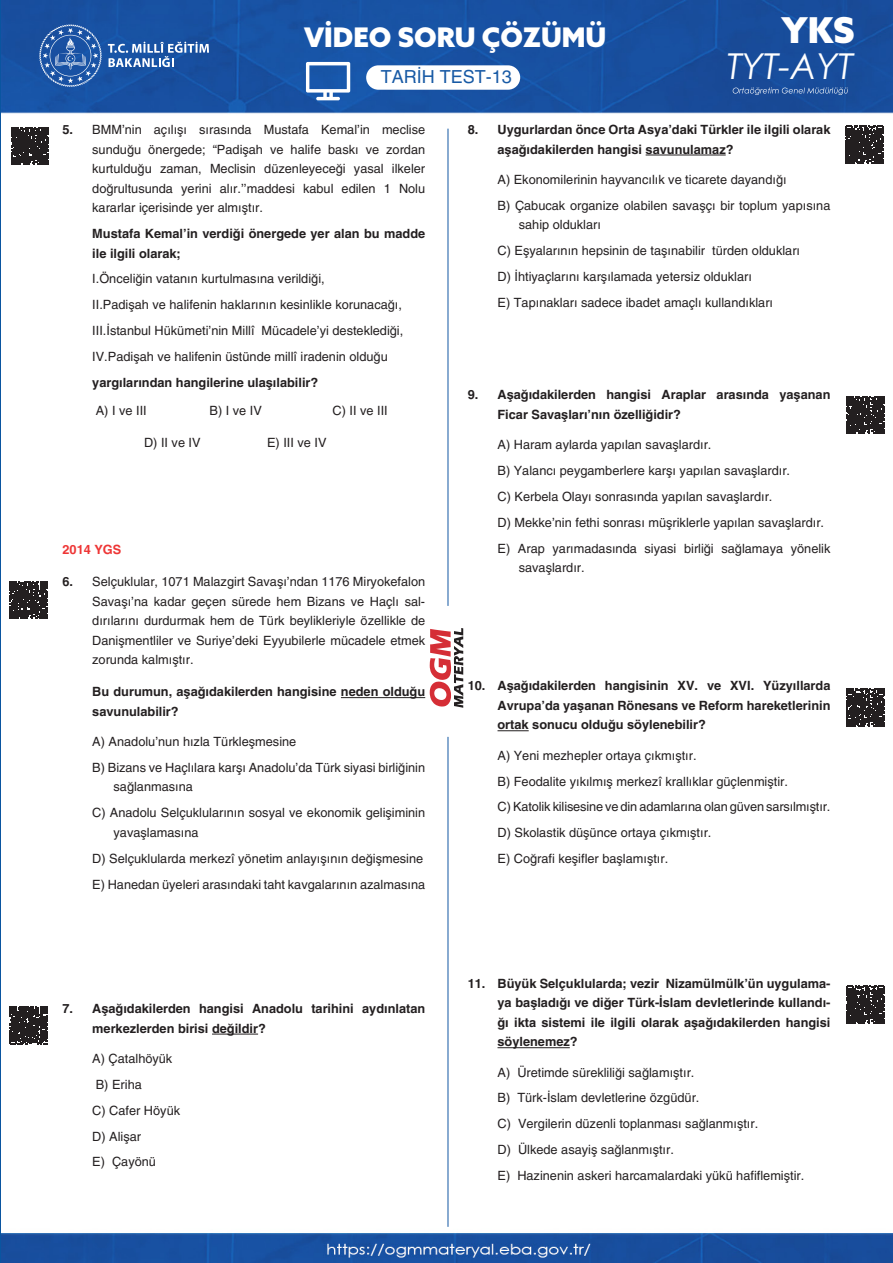
<style>
.page{position:relative;width:893px;height:1263px;background:#fff}
.page>*{position:absolute;margin:0;border:0;box-sizing:border-box;transform-origin:0 0}
.t1{font:italic 35.7px "Century Gothic";color:#fff}
.t2{font:900 35.7px "Azo Sans";color:#fff}
.t3{font:900 27px "Azo Sans";color:#fff}
.t4{font:18px "Helveticasinav";color:#185aa5}
.CEVAP_5_Lİ__Y{font:12.75px/19.5px "Helveticasinav";color:#231f20}
.SORU__Y{font:700 12.75px/19.5px "Helveticasinav";color:#231f20}
.SORU__Y-2{font:12.75px/19.5px "Helveticasinav";color:#231f20;text-align:justify}
.CEVAP_5_Lİ__Y-2{font:700 12.75px/19.5px "Helveticasinav";color:#231f20}
.SORU__Y-3{font:700 12.75px "Helveticasinav";color:#ee3636}
.s1{font-weight:700}
</style>
<div class="page">
<img style="left:2px;top:0;width:891px;height:1263px">
<hr style="left:448px;top:129px;width:1px;height:477px;background:#1358a3">
<hr style="left:448px;top:737px;width:1px;height:490px;background:#1358a3">
<svg style="left:39px;top:24px;width:63px;height:63px;background:#3a6bb0"></svg>
<svg style="left:108px;top:42px;width:101px;height:25px;background:#5781bb"></svg>
<svg style="left:430px;top:627px;width:33px;height:81px"></svg>
<div style="left:366px;top:65px;width:154px;height:25px;background:#fff;border-radius:12px"></div>
<svg style="left:306px;top:62px;width:44px;height:38px"></svg>
<svg style="left:733px;top:87px;width:115px;height:8px"></svg>
<hr style="left:341px;top:697px;width:84px;height:1px;background:#231f20">
<hr style="left:212px;top:1034px;width:46px;height:1px;background:#231f20">
<hr style="left:646px;top:155px;width:80px;height:1px;background:#231f20">
<hr style="left:497px;top:730px;width:32px;height:1px;background:#231f20">
<hr style="left:497px;top:1047px;width:73px;height:1px;background:#231f20">
<svg style="left:11px;top:127px;width:38px;height:38px"></svg>
<svg style="left:845px;top:126px;width:38px;height:38px"></svg>
<svg style="left:846px;top:396px;width:38px;height:38px"></svg>
<svg style="left:9px;top:1006px;width:38px;height:38px"></svg>
<svg style="left:846px;top:689px;width:38px;height:38px"></svg>
<svg style="left:9px;top:581px;width:38px;height:38px"></svg>
<svg style="left:846px;top:986px;width:38px;height:38px"></svg>
<h2 class="t3" style="left:304px;top:19px;width:304px">VİDEO SORU ÇÖZÜMÜ</h2>
<h3 class="t4" style="left:381px;top:67px;width:133px">TARİH TEST-13</h3>
<h1 class="t2" style="left:781px;top:6px;width:75px">YKS</h1>
<h1 class="t1" style="left:727px;top:41px;width:128px">TYT-AYT</h1>
<p class="CEVAP_5_Lİ__Y" style="left:92px;top:120px;width:334px;text-align:justify;text-indent:-30px"><span class="s1">5.</span> BMM’nin açılışı sırasında Mustafa Kemal’in meclise sunduğu önergede; “Padişah ve halife baskı ve zordan kurtulduğu zaman, Meclisin düzenleyeceği yasal ilkeler doğrultusunda yerini alır.’’maddesi kabul edilen 1 Nolu kararlar içerisinde yer almıştır.</p>
<p class="CEVAP_5_Lİ__Y-2" style="left:92px;top:224px;width:334px">Mustafa Kemal’in verdiği önergede yer alan bu madde ile ilgili olarak;</p>
<p class="CEVAP_5_Lİ__Y" style="left:92px;top:269px;width:234px">I.Önceliğin vatanın kurtulmasına verildiği,</p>
<p class="CEVAP_5_Lİ__Y" style="left:92px;top:295px;width:311px">II.Padişah ve halifenin haklarının kesinlikle korunacağı,</p>
<p class="CEVAP_5_Lİ__Y" style="left:92px;top:321px;width:313px">III.İstanbul Hükümeti’nin Millî Mücadele’yi desteklediği,</p>
<p class="CEVAP_5_Lİ__Y" style="left:92px;top:347px;width:297px">IV.Padişah ve halifenin üstünde millî iradenin olduğu</p>
<p class="CEVAP_5_Lİ__Y-2" style="left:92px;top:373px;width:228px">yargılarından hangilerine ulaşılabilir?</p>
<p class="SORU__Y-2" style="left:96px;top:401px;width:53px">A) I ve III</p>
<p class="SORU__Y-2" style="left:209px;top:401px;width:54px">B) I ve IV</p>
<p class="SORU__Y-2" style="left:333px;top:401px;width:57px">C) II ve III</p>
<p class="SORU__Y-2" style="left:144px;top:433px;width:58px">D) II ve IV</p>
<p class="SORU__Y-2" style="left:267px;top:433px;width:61px">E) III ve IV</p>
<p class="SORU__Y-3" style="left:63px;top:542px;width:60px">2014 YGS</p>
<p class="SORU__Y-2" style="left:92px;top:572px;width:334px;text-indent:-30px"><span class="s1">6.</span> Selçuklular, 1071 Malazgirt Savaşı’ndan 1176 Miryokefalon Savaşı’na kadar geçen sürede hem Bizans ve Haçlı sal&shy;dırılarını durdurmak hem de Türk beylikleriyle özellikle de Danişmentliler ve Suriye’deki Eyyubilerle mücadele etmek zorunda kalmıştır.</p>
<p class="SORU__Y" style="left:92px;top:682px;width:334px">Bu durumun, aşağıdakilerden hangisine neden olduğu savunulabilir?</p>
<p class="CEVAP_5_Lİ__Y" style="left:92px;top:732px;width:206px">A) Anadolu’nun hızla Türkleşmesine</p>
<p class="CEVAP_5_Lİ__Y" style="left:114px;top:758px;width:313px;text-indent:-21px">B) Bizans ve Haçlılara karşı Anadolu’da Türk siyasi birliğinin sağlanmasına</p>
<p class="CEVAP_5_Lİ__Y" style="left:114px;top:803px;width:313px;text-indent:-21px">C) Anadolu Selçuklularının sosyal ve ekonomik gelişiminin yavaşlamasına</p>
<p class="CEVAP_5_Lİ__Y" style="left:92px;top:848px;width:332px">D) Selçuklularda merkezî yönetim anlayışının değişmesine</p>
<p class="CEVAP_5_Lİ__Y" style="left:92px;top:874px;width:334px">E) Hanedan üyeleri arasındaki taht kavgalarının azalmasına</p>
<p class="SORU__Y" style="left:92px;top:999px;width:334px;text-indent:-30px">7. Aşağıdakilerden hangisi Anadolu tarihini aydınlatan merkezlerden birisi değildir?</p>
<p class="CEVAP_5_Lİ__Y" style="left:92px;top:1049px;width:82px">A) Çatalhöyük</p>
<p class="CEVAP_5_Lİ__Y" style="left:96px;top:1075px;width:48px">B) Eriha</p>
<p class="CEVAP_5_Lİ__Y" style="left:92px;top:1100px;width:89px">C) Cafer Höyük</p>
<p class="CEVAP_5_Lİ__Y" style="left:92px;top:1126px;width:50px">D) Alişar</p>
<p class="CEVAP_5_Lİ__Y" style="left:92px;top:1152px;width:65px">E) Çayönü</p>
<p class="SORU__Y" style="left:497px;top:120px;width:334px;text-indent:-30px">8. Uygurlardan önce Orta Asya’daki Türkler ile ilgili olarak aşağıdakilerden hangisi savunulamaz?</p>
<p class="CEVAP_5_Lİ__Y" style="left:497px;top:170px;width:291px">A) Ekonomilerinin hayvancılık ve ticarete dayandığı</p>
<p class="CEVAP_5_Lİ__Y" style="left:519px;top:196px;width:313px;text-indent:-21px">B) Çabucak organize olabilen savaşçı bir toplum yapısına sahip oldukları</p>
<p class="CEVAP_5_Lİ__Y" style="left:497px;top:241px;width:304px">C) Eşyalarının hepsinin de taşınabilir türden oldukları</p>
<p class="CEVAP_5_Lİ__Y" style="left:497px;top:267px;width:256px">D) İhtiyaçlarını karşılamada yetersiz oldukları</p>
<p class="CEVAP_5_Lİ__Y" style="left:497px;top:293px;width:277px">E) Tapınakları sadece ibadet amaçlı kullandıkları</p>
<p class="SORU__Y" style="left:497px;top:385px;width:334px;text-indent:-30px">9. Aşağıdakilerden hangisi Araplar arasında yaşanan<br>Ficar Savaşları’nın özelliğidir?</p>
<p class="CEVAP_5_Lİ__Y" style="left:497px;top:435px;width:215px">A) Haram aylarda yapılan savaşlardır.</p>
<p class="CEVAP_5_Lİ__Y" style="left:497px;top:461px;width:294px">B) Yalancı peygamberlere karşı yapılan savaşlardır.</p>
<p class="CEVAP_5_Lİ__Y" style="left:497px;top:487px;width:276px">C) Kerbela Olayı sonrasında yapılan savaşlardır.</p>
<p class="CEVAP_5_Lİ__Y" style="left:497px;top:512px;width:328px">D) Mekke’nin fethi sonrası müşriklerle yapılan savaşlardır.</p>
<p class="CEVAP_5_Lİ__Y" style="left:519px;top:538px;width:313px;text-indent:-21px">E) Arap yarımadasında siyasi birliği sağlamaya yönelik savaşlardır.</p>
<p class="SORU__Y" style="left:497px;top:676px;width:334px;text-align:justify;text-indent:-30px">10. Aşağıdakilerden hangisinin XV. ve XVI. Yüzyıllarda Avrupa’da yaşanan Rönesans ve Reform hareketlerinin ortak sonucu olduğu söylenebilir?</p>
<p class="CEVAP_5_Lİ__Y" style="left:497px;top:745px;width:201px">A) Yeni mezhepler ortaya çıkmıştır.</p>
<p class="CEVAP_5_Lİ__Y" style="left:497px;top:771px;width:292px">B) Feodalite yıkılmış merkezî krallıklar güçlenmiştir.</p>
<p class="CEVAP_5_Lİ__Y" style="left:497px;top:797px;width:334px">C) Katolik kilisesine ve din adamlarına olan güven sarsılmıştır.</p>
<p class="CEVAP_5_Lİ__Y" style="left:497px;top:823px;width:215px">D) Skolastik düşünce ortaya çıkmıştır.</p>
<p class="CEVAP_5_Lİ__Y" style="left:497px;top:849px;width:172px">E) Coğrafi keşifler başlamıştır.</p>
<p class="SORU__Y" style="left:497px;top:974px;width:334px;text-align:justify;text-indent:-30px">11. Büyük Selçuklularda; vezir Nizamülmülk’ün uygulama&shy;ya başladığı ve diğer Türk-İslam devletlerinde kullandı&shy;ğı ikta sistemi ile ilgili olarak aşağıdakilerden hangisi söylenemez?</p>
<p class="CEVAP_5_Lİ__Y" style="left:497px;top:1062px;width:198px">A) Üretimde sürekliliği sağlamıştır.</p>
<p class="CEVAP_5_Lİ__Y" style="left:497px;top:1088px;width:203px">B) Türk-İslam devletlerine özgüdür.</p>
<p class="CEVAP_5_Lİ__Y" style="left:497px;top:1114px;width:262px">C) Vergilerin düzenli toplanması sağlanmıştır.</p>
<p class="CEVAP_5_Lİ__Y" style="left:497px;top:1140px;width:178px">D) Ülkede asayiş sağlanmıştır.</p>
<p class="CEVAP_5_Lİ__Y" style="left:497px;top:1166px;width:308px">E) Hazinenin askeri harcamalardaki yükü hafiflemiştir.</p>
</div>
